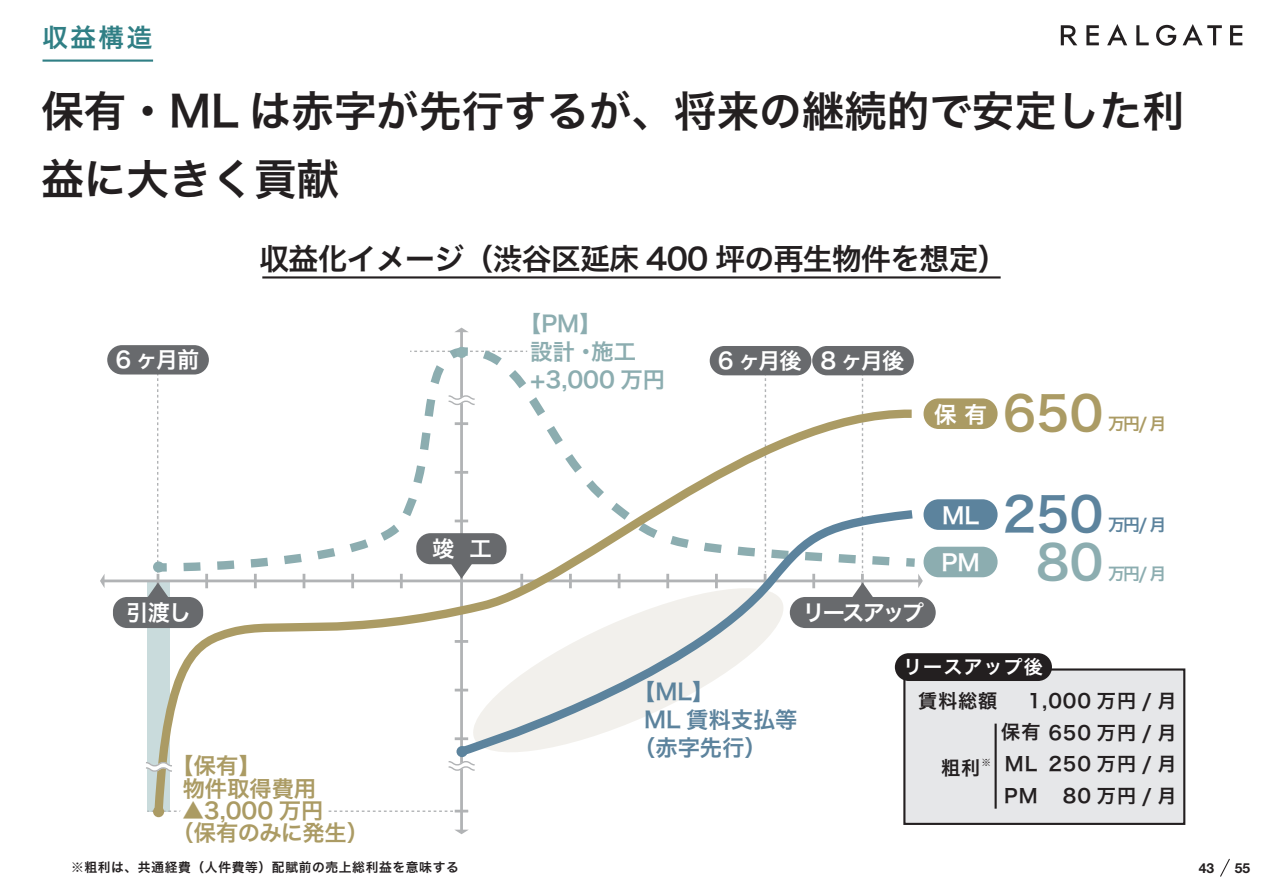
<style>
.page{position:relative;width:1263px;height:893px;background:#fff}
.page>*{position:absolute;margin:0;border:0;box-sizing:border-box;transform-origin:0 0}
.t1{font:46.95px "Hira Kaku Pro N W6";color:#ab9b64}
.t2{font:46.95px "Hira Kaku Pro N W6";color:#5c839d}
.t3{font:46.95px "Hira Kaku Pro N W6";color:#8cadb0}
.t4{font:42.45px/68.1px "Hira Kaku Pro W6";color:#231f20}
.t5{font:29.7px "Hira Kaku Pro W6";letter-spacing:-.02em;color:#231f20}
.t6{font:25.5px "Hira Kaku Pro W6";color:#307f85}
.t7{font:22.65px/47.4px "Hira Kaku Pro N W6";color:#fff}
.t8{font:22.35px/22.4px "Hira Kaku Pro N W6";color:#ab9b64}
.t9{font:22.35px "Hira Kaku Pro N W6";letter-spacing:-.08em;color:#fff}
.t10{font:22.35px "Hira Kaku Pro N W6";color:#5c839d}
.t11{font:22.35px/27.9px "Hira Kaku Pro N W6";color:#8cadb0}
.t12{font:19.2px/32px "Hira Kaku Pro W6";letter-spacing:.05em;color:#231f20;text-align:right}
.t13{font:19.2px "Hira Kaku Pro W6";letter-spacing:.05em;color:#fff}
.t14{font:16.95px "Hira Kaku Pro N W6";color:#ab9b64}
.t15{font:16.95px "Hira Kaku Pro N W6";color:#5c839d}
.t16{font:16.95px "Hira Kaku Pro N W6";color:#8cadb0}
.t17{font:700 13.8px "Helvetica Neue LT Pro";color:#231f20}
.t18{font:12.75px "Hira Kaku Pro W6";letter-spacing:.05em;color:#231f20}
.t19{font:9.6px "Hira Kaku Pro W6";color:#231f20}
</style>
<div class="page">
<svg style="left:1061px;top:25px;width:16px;height:20px"></svg>
<svg style="left:1086px;top:25px;width:13px;height:20px"></svg>
<svg style="left:1107px;top:24px;width:20px;height:21px"></svg>
<svg style="left:1136px;top:25px;width:13px;height:20px"></svg>
<svg style="left:1156px;top:25px;width:20px;height:21px"></svg>
<svg style="left:1182px;top:24px;width:40px;height:21px"></svg>
<svg style="left:1230px;top:25px;width:12px;height:20px"></svg>
<svg style="left:1220px;top:858px;width:10px;height:19px"></svg>
<hr style="left:43px;top:60px;width:110px;height:2px;background:#307f85">
<hr style="left:103px;top:579px;width:816px;height:3px;background:#b1b3b5">
<svg style="left:100px;top:574px;width:5px;height:14px"></svg>
<div style="left:113px;top:597px;width:90px;height:31px;background:#686a6d;border-radius:14px"></div>
<div style="left:790px;top:597px;width:146px;height:31px;background:#686a6d;border-radius:16px"></div>
<svg style="left:527px;top:405px;width:393px;height:346px"></svg>
<div style="left:923px;top:398px;width:74px;height:31px;background:#ab9b64;border-radius:15px"></div>
<div style="left:923px;top:499px;width:74px;height:31px;background:#5c839d;border-radius:15px"></div>
<div style="left:923px;top:547px;width:74px;height:30px;background:#8cadb0;border-radius:15px"></div>
<div style="left:107px;top:345px;width:102px;height:29px;background:#686a6d;border-radius:15px"></div>
<div style="left:710px;top:346px;width:101px;height:29px;background:#686a6d;border-radius:15px"></div>
<div style="left:812px;top:346px;width:102px;height:29px;background:#686a6d;border-radius:15px"></div>
<svg style="left:851px;top:582px;width:23px;height:17px"></svg>
<svg style="left:140px;top:327px;width:387px;height:507px"></svg>
<div style="left:902px;top:668px;width:284px;height:157px;background:#e6e7e9"></div>
<hr style="left:994px;top:724px;width:3px;height:85px;background:#231f20">
<div style="left:895px;top:653px;width:157px;height:28px;background:#231f20;border-radius:14px"></div>
<hr style="left:262px;top:276px;width:739px;height:3px;background:#231f20">
<h3 class="t6" style="left:43px;top:15px;width:111px">収益構造</h3>
<h2 class="t4" style="left:41px;top:75px;width:1144px">保有・ML は赤字が先行するが、将来の継続的で安定した利益に大きく貢献</h2>
<p class="t9" style="left:115px;top:340px;width:86px">6 ヶ月前</p>
<h3 class="t5" style="left:259px;top:232px;width:750px">収益化イメージ（渋谷区延床 400 坪の再生物件を想定(</h3>
<p class="t11" style="left:592px;top:309px;width:46px;text-indent:-72px">【PM【<br>施工</p>
<p class="t11" style="left:530px;top:337px;width:136px">設計・+3,000 万円</p>
<p class="t9" style="left:718px;top:341px;width:86px">6 ヶ月後</p>
<p class="t9" style="left:820px;top:341px;width:86px">8 ヶ月後</p>
<p class="t7" style="left:934px;top:390px;width:54px">保有</p>
<h1 class="t1" style="left:1003px;top:371px;width:102px">650</h1>
<p class="t14" style="left:1108px;top:409px;width:60px">万円/ 月</p>
<p class="t9" style="left:432px;top:528px;width:24px">竣</p>
<p class="t9" style="left:469px;top:528px;width:24px">工</p>
<p class="t7" style="left:941px;top:491px;width:40px">ML<br>PM</p>
<h1 class="t2" style="left:1003px;top:472px;width:102px">250</h1>
<p class="t15" style="left:1108px;top:509px;width:60px">万円/ 月</p>
<h1 class="t3" style="left:1036px;top:520px;width:68px">80</h1>
<p class="t16" style="left:1108px;top:558px;width:60px">万円/ 月</p>
<p class="t9" style="left:126px;top:593px;width:66px">引渡し</p>
<p class="t9" style="left:802px;top:593px;width:123px">リースアップ</p>
<p class="t13" style="left:903px;top:650px;width:141px">リースアップ後</p>
<p class="t8" style="left:183px;top:754px;width:135px;text-indent:-11px">【保有【<br>物件取得費用</p>
<p class="t8" style="left:172px;top:798px;width:199px;text-indent:11px">▲3,000 万円<br>（保有のみに発生(</p>
<p class="t10" style="left:633px;top:671px;width:82px">【ML【</p>
<p class="t10" style="left:644px;top:699px;width:155px">ML 賃料支払等</p>
<p class="t10" style="left:633px;top:727px;width:135px">（赤字先行(</p>
<p class="t12" style="left:918px;top:684px;width:81px">賃料総額</p>
<p class="t12" style="left:1028px;top:684px;width:151px">1,000 万円 / 月</p>
<p class="t12" style="left:941px;top:750px;width:41px">粗利</p>
<p class="t19" style="left:982px;top:754px;width:11px">※</p>
<p class="t12" style="left:1001px;top:715px;width:177px">保有 650 万円 / 月<br>250 万円 / 月<br>80 万円 / 月</p>
<p class="t12" style="left:1004px;top:747px;width:35px;text-align:left">ML<br>PM</p>
<p class="t18" style="left:71px;top:856px;width:389px">※粗利は、共通経費（人件費等）配賦前の売上総利益を意味する</p>
<p class="t17" style="left:1199px;top:860px;width:17px">43</p>
<p class="t17" style="left:1235px;top:860px;width:17px">55</p>
</div>
